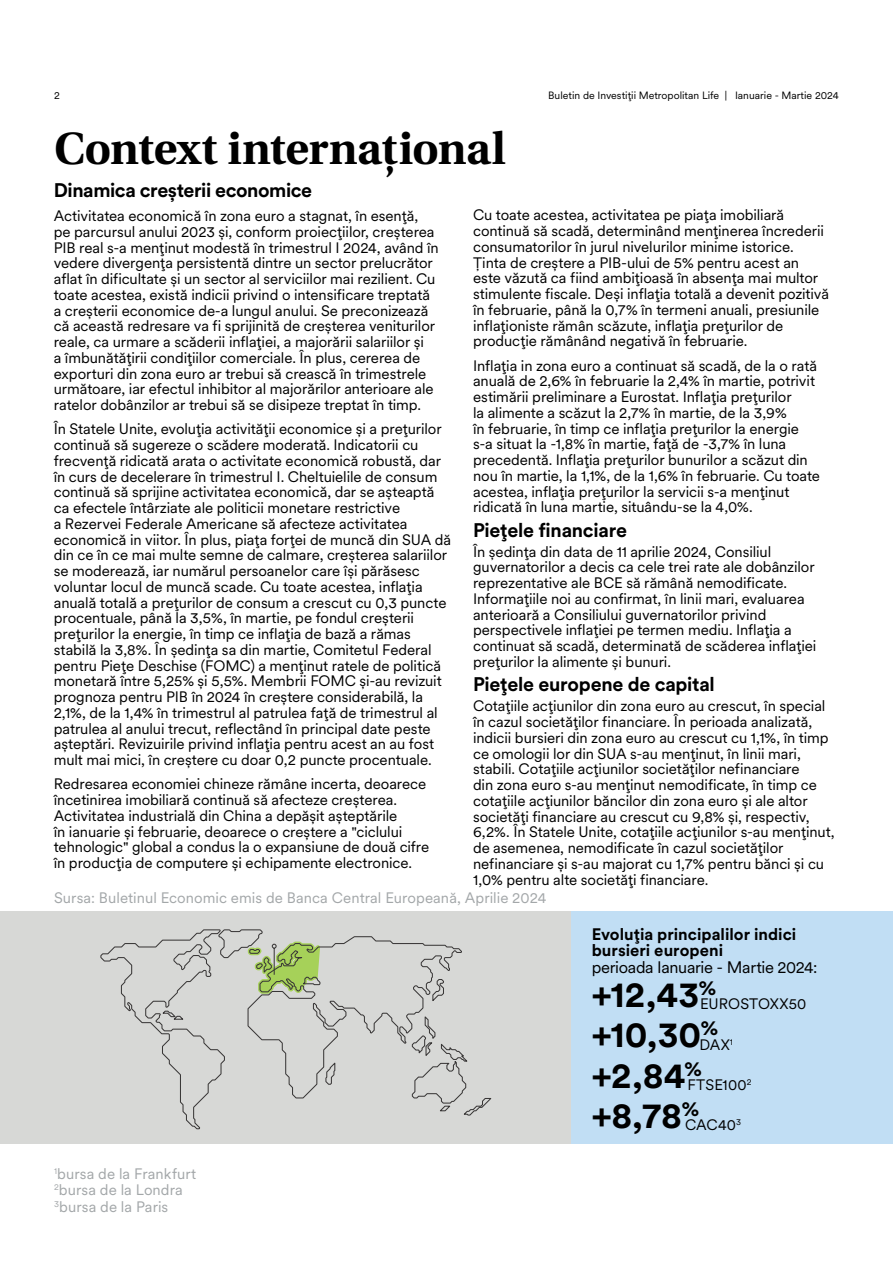
<style>
.page{position:relative;width:893px;height:1263px;background:#fff}
.page>*{position:absolute;margin:0;border:0;box-sizing:border-box;transform-origin:0 0}
.t1{font:700 45px "Linguistics Pro";letter-spacing:-.01em;color:#000}
.t2{font:700 36px "Met Life Circular";color:#000}
.t3{font:700 21px "Met Life Circular";color:#000}
.t4{font:700 19.5px "Met Life Circular";letter-spacing:-.015em;color:#000}
.t5{font:700 16.5px/16.5px "Met Life Circular";color:#000}
.t6{font:16.5px "Met Life Circular";letter-spacing:-.02em;color:#000}
.t7{font:15px/15.8px "Met Life Circular";letter-spacing:-.005em;color:#000}
.t8{font:15px/16.5px "Met Life Circular";letter-spacing:.005em;color:#a3a7a9}
.t9{font:10.5px "Met Life Circular";color:#000}
.t10{font:8.7px "Met Life Circular";color:#000}
</style>
<div class="page">
<div style="left:570px;top:911px;width:323px;height:233px;background:#c1def4"></div>
<div style="left:0;top:911px;width:570px;height:233px;background:#d7d8d6"></div>
<svg style="left:100px;top:929px;width:392px;height:201px"></svg>
<svg style="left:246px;top:936px;width:105px;height:61px"></svg>
<p class="t9" style="left:54px;top:89px;width:7px">2</p>
<p class="t9" style="left:548px;top:89px;width:292px">Buletin de Investiții Metropolitan Life | Ianuarie - Martie 2024</p>
<h1 class="t1" style="left:54px;top:113px;width:453px">Context internațional</h1>
<h3 class="t4" style="left:54px;top:176px;width:260px">Dinamica creșterii economice</h3>
<p class="t7" style="left:54px;top:207px;width:386px">Activitatea economică în zona euro a stagnat, în esență, pe parcursul anului 2023 și, conform proiecțiilor, creșterea PIB real s-a menținut modestă în trimestrul I 2024, având în vedere divergența persistentă dintre un sector prelucrător aflat în dificultate și un sector al serviciilor mai rezilient. Cu toate acestea, există indicii privind o intensificare treptată a creșterii economice de-a lungul anului. Se preconizează că această redresare va fi sprijinită de creșterea veniturilor reale, ca urmare a scăderii inflației, a majorării salariilor și<br>a îmbunătățirii condițiilor comerciale. În plus, cererea de exporturi din zona euro ar trebui să crească în trimestrele următoare, iar efectul inhibitor al majorărilor anterioare ale ratelor dobânzilor ar trebui să se disipeze treptat în timp.</p>
<p class="t7" style="left:54px;top:420px;width:399px">În Statele Unite, evoluția activității economice și a prețurilor continuă să sugereze o scădere moderată. Indicatorii cu frecvență ridicată arata o activitate economică robustă, dar în curs de decelerare în trimestrul I. Cheltuielile de consum continuă să sprijine activitatea economică, dar se așteaptă ca efectele întârziate ale politicii monetare restrictive<br>a Rezervei Federale Americane să afecteze activitatea economică in viitor. În plus, piața forței de muncă din SUA dă din ce în ce mai multe semne de calmare, creșterea salariilor se moderează, iar numărul persoanelor care își părăsesc voluntar locul de muncă scade. Cu toate acestea, inflația anuală totală a prețurilor de consum a crescut cu 0,3 puncte procentuale, până la 3,5%, în martie, pe fondul creșterii prețurilor la energie, în timp ce inflația de bază a rămas stabilă la 3,8%. În ședința sa din martie, Comitetul Federal pentru Piețe Deschise (FOMC) a menținut ratele de politică monetară între 5,25% și 5,5%. Membrii FOMC și-au revizuit prognoza pentru PIB în 2024 în creștere considerabilă, la 2,1%, de la 1,4% în trimestrul al patrulea față de trimestrul al patrulea al anului trecut, reflectând în principal date peste așteptări. Revizuirile privind inflația pentru acest an au fost mult mai mici, în creștere cu doar 0,2 puncte procentuale.</p>
<p class="t7" style="left:54px;top:775px;width:377px">Redresarea economiei chineze rămâne incerta, deoarece încetinirea imobiliară continuă să afecteze creșterea.<br>Activitatea industrială din China a depășit așteptările<br>în ianuarie și februarie, deoarece o creștere a "ciclului tehnologic" global a condus la o expansiune de două cifre în producția de computere și echipamente electronice.</p>
<p class="t7" style="left:473px;top:207px;width:358px">Cu toate acestea, activitatea pe piața imobiliară continuă să scadă, determinând menținerea încrederii consumatorilor în jurul nivelurilor minime istorice.<br>Ținta de creștere a PIB-ului de 5% pentru acest an este văzută ca fiind ambițioasă în absența mai multor stimulente fiscale. Deși inflația totală a devenit pozitivă în februarie, până la 0,7% în termeni anuali, presiunile inflaționiste rămân scăzute, inflația prețurilor de producție rămânând negativă în februarie.</p>
<p class="t7" style="left:473px;top:357px;width:348px">Inflația in zona euro a continuat să scadă, de la o rată anuală de 2,6% în februarie la 2,4% în martie, potrivit estimării preliminare a Eurostat. Inflația prețurilor<br>la alimente a scăzut la 2,7% în martie, de la 3,9%<br>în februarie, în timp ce inflația prețurilor la energie s-a situat la -1,8% în martie, față de -3,7% în luna precedentă. Inflația prețurilor bunurilor a scăzut din nou în martie, la 1,1%, de la 1,6% în februarie. Cu toate acestea, inflația prețurilor la servicii s-a menținut ridicată în luna martie, situându-se la 4,0%.</p>
<h3 class="t4" style="left:473px;top:516px;width:156px">Piețele financiare</h3>
<p class="t7" style="left:473px;top:543px;width:345px">În ședința din data de 11 aprilie 2024, Consiliul guvernatorilor a decis ca cele trei rate ale dobânzilor reprezentative ale BCE să rămână nemodificate.<br>Informațiile noi au confirmat, în linii mari, evaluarea anterioară a Consiliului guvernatorilor privind perspectivele inflației pe termen mediu. Inflația a continuat să scadă, determinată de scăderea inflației prețurilor la alimente și bunuri.</p>
<h3 class="t4" style="left:473px;top:671px;width:243px">Piețele europene de capital</h3>
<p class="t7" style="left:473px;top:697px;width:363px">Cotațiile acțiunilor din zona euro au crescut, în special în cazul societăților financiare. În perioada analizată, indicii bursieri din zona euro au crescut cu 1,1%, în timp ce omologii lor din SUA s-au menținut, în linii mari, stabili. Cotațiile acțiunilor societăților nefinanciare<br>din zona euro s-au menținut nemodificate, în timp ce cotațiile acțiunilor băncilor din zona euro și ale altor societăți financiare au crescut cu 9,8% și, respectiv, 6,2%. În Statele Unite, cotațiile acțiunilor s-au menținut, de asemenea, nemodificate în cazul societăților nefinanciare și s-au majorat cu 1,7% pentru bănci și cu 1,0% pentru alte societăți financiare.</p>
<p class="t8" style="left:54px;top:889px;width:494px">Sursa: Buletinul Economic emis de Banca Central Europeană, Aprilie 2024</p>
<p class="t5" style="left:592px;top:925px;width:206px">Evoluția principalilor indici bursieri europeni</p>
<p class="t6" style="left:592px;top:956px;width:227px">perioada Ianuarie - Martie 2024:</p>
<h2 class="t2" style="left:592px;top:970px;width:109px">+12,43</h2>
<h3 class="t3" style="left:699px;top:973px;width:19px">%</h3>
<p class="t7" style="left:700px;top:996px;width:108px">EUROSTOXX50</p>
<h2 class="t2" style="left:592px;top:1010px;width:128px">+10,30<sup>%</sup></h2>
<p class="t7" style="left:699px;top:1036px;width:35px">DAX<sup>1</sup></p>
<h3 class="t3" style="left:684px;top:1054px;width:19px">%</h3>
<h2 class="t2" style="left:592px;top:1050px;width:95px">+2,84</h2>
<p class="t7" style="left:687px;top:1076px;width:61px">FTSE100</p>
<p class="t10" style="left:747px;top:1076px;width:6px">2</p>
<p class="t8" style="left:54px;top:1164px;width:144px"><sup>1</sup>bursa de la Frankfurt<br><sup>2</sup>bursa de la Londra<br><sup>3</sup>bursa de la Paris</p>
<h3 class="t3" style="left:682px;top:1094px;width:19px">%</h3>
<h2 class="t2" style="left:592px;top:1090px;width:92px">+8,78</h2>
<p class="t7" style="left:685px;top:1116px;width:52px">CAC40</p>
<p class="t10" style="left:736px;top:1116px;width:6px">3</p>
</div>
